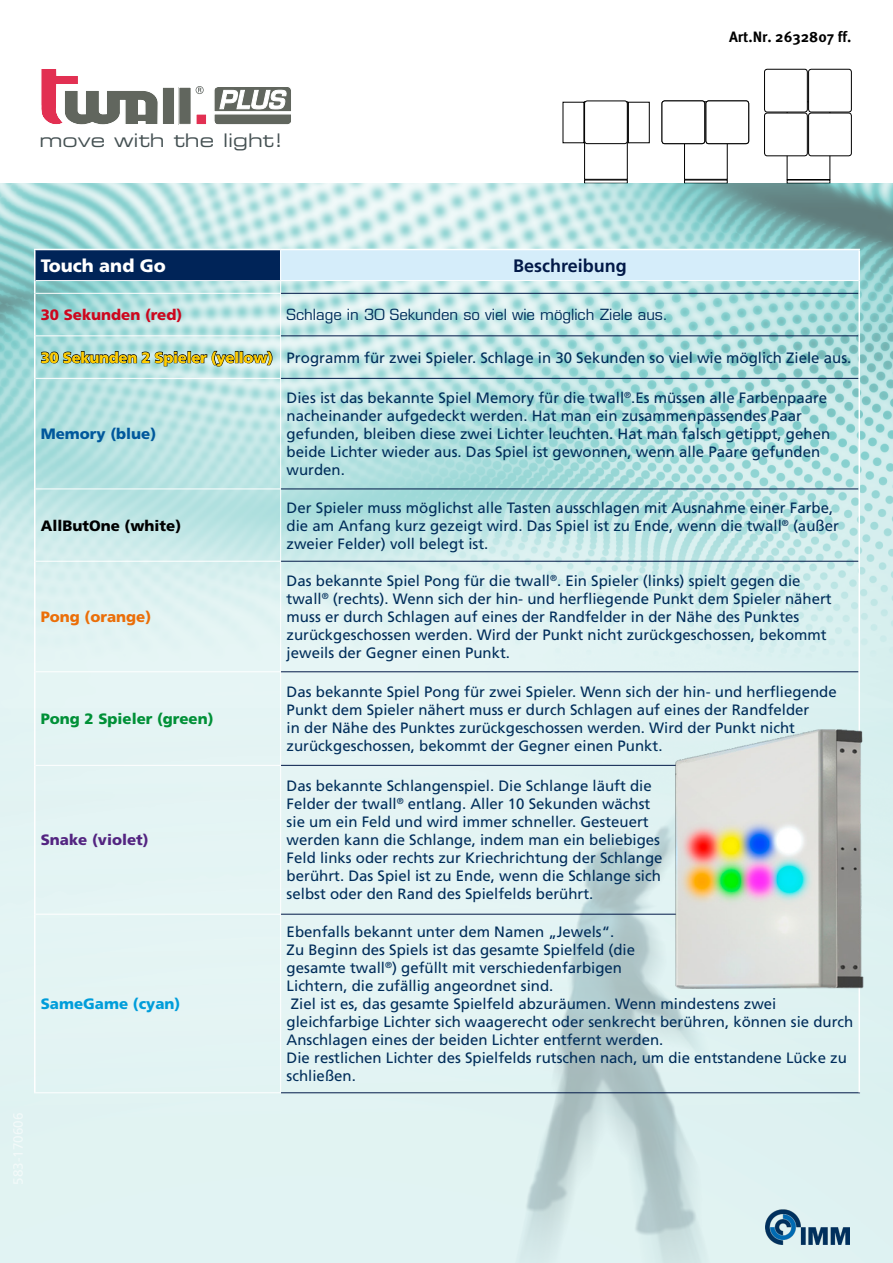
<style>
.page{position:relative;width:893px;height:1263px;background:#fff}
.page>*{position:absolute;margin:0;border:0;box-sizing:border-box;transform-origin:0 0}
.t1{font:18.75px "Eurostile LT Std Ex 2";color:#445052}
.t2{font:700 18px "Frutiger LT Std";color:#021948}
.t3{font:900 18px "Frutiger LT Std";color:#fff}
.t4{font:15px/18px "Frutiger LT Std";color:#002d5a}
.t5{font:15px "Eurostile LT Std";color:#002d5a}
.t6{font:900 15px "Frutiger LT Std";color:#009037}
.t7{font:700 15px "Meta Pro";color:#000}
.t8{font:900 15px "Frutiger LT Std";color:#000}
.t9{font:900 15px "Frutiger LT Std";color:#cd071e}
.t10{font:900 15px "Frutiger LT Std";color:#009dda}
.t11{font:900 15px "Frutiger LT Std";color:#532481}
.t12{font:900 15px "Frutiger LT Std";color:#00589c}
.t13{font:900 15px "Frutiger LT Std";color:#eb6e08}
.s1{font-weight:900;color:#fecc00}
</style>
<div class="page">
<div style="left:787px;top:101px;width:43px;height:79px;border:1px solid #000"></div>
<div style="left:764px;top:69px;width:43px;height:43px;background:#fff;border-radius:3px"></div>
<div style="left:764px;top:69px;width:44px;height:43px;border:1px solid #000;border-radius:3px"></div>
<div style="left:764px;top:113px;width:43px;height:43px;background:#fff;border-radius:3px"></div>
<div style="left:764px;top:113px;width:44px;height:43px;border:1px solid #000;border-radius:3px"></div>
<div style="left:809px;top:69px;width:42px;height:43px;background:#fff;border-radius:3px"></div>
<div style="left:808px;top:69px;width:44px;height:43px;border:1px solid #000;border-radius:3px"></div>
<div style="left:809px;top:113px;width:42px;height:43px;background:#fff;border-radius:3px"></div>
<div style="left:808px;top:113px;width:44px;height:43px;border:1px solid #000;border-radius:3px"></div>
<div style="left:684px;top:101px;width:44px;height:79px;border:1px solid #000"></div>
<div style="left:662px;top:101px;width:43px;height:43px;background:#fff;border-radius:3px"></div>
<div style="left:662px;top:101px;width:43px;height:43px;border:1px solid #000;border-radius:3px"></div>
<div style="left:706px;top:101px;width:43px;height:43px;background:#fff;border-radius:3px"></div>
<div style="left:705px;top:101px;width:44px;height:43px;border:1px solid #000;border-radius:3px"></div>
<div style="left:584px;top:101px;width:44px;height:79px;border:1px solid #000"></div>
<div style="left:585px;top:101px;width:42px;height:43px;background:#fff;border-radius:3px"></div>
<div style="left:584px;top:100px;width:44px;height:44px;border:1px solid #000;border-radius:3px"></div>
<div style="left:628px;top:102px;width:22px;height:41px;border:1px solid #000"></div>
<img style="left:0;top:184px;width:893px;height:524px">
<div style="left:0;top:708px;width:893px;height:555px;background:#e3f3f3"></div>
<img style="left:837px;top:1227px;width:12px;height:18px">
<img style="left:358px;top:764px;width:479px;height:499px">
<div style="left:35px;top:249px;width:246px;height:32px;background:#002458"></div>
<div style="left:281px;top:249px;width:578px;height:32px;background:#d5edfa"></div>
<hr style="left:36px;top:671px;width:245px;height:1px;background:#fff">
<hr style="left:36px;top:765px;width:245px;height:1px;background:#fff">
<hr style="left:36px;top:914px;width:245px;height:1px;background:#fff">
<hr style="left:34px;top:1092px;width:247px;height:1px;background:#fff">
<hr style="left:280px;top:766px;width:1px;height:148px;background:#fff">
<hr style="left:280px;top:914px;width:1px;height:178px;background:#fff">
<hr style="left:36px;top:280px;width:245px;height:1px;background:#fff">
<svg style="left:280px;top:281px;width:1px;height:12px"></svg>
<hr style="left:36px;top:293px;width:245px;height:1px;background:#fff">
<hr style="left:280px;top:294px;width:1px;height:41px;background:#fff">
<hr style="left:36px;top:335px;width:245px;height:1px;background:#fff">
<hr style="left:280px;top:336px;width:1px;height:42px;background:#fff">
<hr style="left:36px;top:378px;width:245px;height:1px;background:#fff">
<hr style="left:280px;top:379px;width:1px;height:110px;background:#fff">
<hr style="left:280px;top:489px;width:1px;height:72px;background:#fff">
<hr style="left:280px;top:562px;width:1px;height:109px;background:#fff">
<hr style="left:280px;top:672px;width:1px;height:93px;background:#fff">
<hr style="left:281px;top:293px;width:577px;height:1px;background:#021948">
<hr style="left:281px;top:335px;width:577px;height:1px;background:#021948">
<hr style="left:281px;top:378px;width:577px;height:1px;background:#021948">
<hr style="left:281px;top:489px;width:577px;height:1px;background:#021948">
<hr style="left:281px;top:561px;width:577px;height:1px;background:#021948">
<hr style="left:281px;top:671px;width:577px;height:1px;background:#021948">
<hr style="left:281px;top:765px;width:577px;height:1px;background:#021948">
<hr style="left:36px;top:489px;width:245px;height:1px;background:#fff">
<hr style="left:36px;top:561px;width:245px;height:1px;background:#fff">
<hr style="left:280px;top:250px;width:1px;height:30px;background:#fff">
<hr style="left:281px;top:280px;width:577px;height:1px;background:#fff">
<hr style="left:281px;top:914px;width:577px;height:1px;background:#021948">
<hr style="left:281px;top:1092px;width:579px;height:1px;background:#021948">
<hr style="left:34px;top:249px;width:247px;height:1px;background:#fff">
<hr style="left:34px;top:250px;width:2px;height:31px;background:#fff">
<hr style="left:281px;top:249px;width:579px;height:1px;background:#fff">
<hr style="left:858px;top:250px;width:2px;height:31px;background:#fff">
<svg style="left:34px;top:281px;width:2px;height:12px"></svg>
<svg style="left:858px;top:281px;width:2px;height:12px"></svg>
<hr style="left:34px;top:293px;width:2px;height:43px;background:#fff">
<hr style="left:858px;top:293px;width:2px;height:43px;background:#fff">
<hr style="left:34px;top:336px;width:2px;height:42px;background:#fff">
<hr style="left:858px;top:336px;width:2px;height:42px;background:#fff">
<hr style="left:34px;top:378px;width:2px;height:111px;background:#fff">
<hr style="left:858px;top:378px;width:2px;height:111px;background:#fff">
<hr style="left:34px;top:489px;width:2px;height:72px;background:#fff">
<hr style="left:858px;top:489px;width:2px;height:72px;background:#fff">
<hr style="left:34px;top:561px;width:2px;height:111px;background:#fff">
<hr style="left:858px;top:561px;width:2px;height:111px;background:#fff">
<hr style="left:34px;top:672px;width:2px;height:93px;background:#fff">
<hr style="left:858px;top:672px;width:2px;height:93px;background:#fff">
<hr style="left:34px;top:765px;width:2px;height:149px;background:#fff">
<hr style="left:34px;top:914px;width:2px;height:178px;background:#fff">
<hr style="left:858px;top:914px;width:2px;height:178px;background:#fff">
<svg style="left:41px;top:351px;width:231px;height:15px;background:#7f9a9a"></svg>
<div style="left:179px;top:87px;width:12px;height:37px;background:#61665e"></div>
<div style="left:178px;top:87px;width:14px;height:38px;border:1px solid #fff"></div>
<svg style="left:196px;top:86px;width:8px;height:8px"></svg>
<div style="left:196px;top:114px;width:11px;height:11px;background:#e23052"></div>
<div style="left:195px;top:113px;width:12px;height:12px;border:1px solid #fff"></div>
<svg style="left:41px;top:69px;width:117px;height:56px"></svg>
<div style="left:162px;top:87px;width:13px;height:38px;background:#61665e"></div>
<div style="left:162px;top:87px;width:13px;height:38px;border:1px solid #fff"></div>
<svg style="left:214px;top:87px;width:77px;height:38px"></svg>
<img style="left:557px;top:702px;width:336px;height:335px">
<p class="t1" style="left:39px;top:127px;width:245px">move with the light!</p>
<p class="t7" style="left:729px;top:25px;width:124px">Art.Nr. 2632807 ff.</p>
<p class="t3" style="left:41px;top:255px;width:127px">Touch and Go</p>
<p class="t2" style="left:513px;top:255px;width:115px">Beschreibung</p>
<p class="t9" style="left:41px;top:306px;width:143px">30 Sekunden (red)</p>
<p class="t5" style="left:287px;top:306px;width:383px">Schlage in 30 Sekunden so viel wie möglich Ziele aus.</p>
<p class="t4" style="left:41px;top:349px;width:812px"><span class="s1">30 Sekunden 2 Spieler (yellow)</span> Programm für zwei Spieler. Schlage in 30 Sekunden so viel wie möglich Ziele aus.</p>
<p class="t12" style="left:41px;top:425px;width:117px">Memory (blue)</p>
<p class="t8" style="left:41px;top:516px;width:142px">AllButOne (white)</p>
<p class="t13" style="left:41px;top:608px;width:112px">Pong (orange)</p>
<p class="t6" style="left:41px;top:710px;width:174px">Pong 2 Spieler (green)</p>
<p class="t11" style="left:41px;top:831px;width:109px">Snake (violet)</p>
<p class="t10" style="left:41px;top:995px;width:141px">SameGame (cyan)</p>
<p class="t4" style="left:287px;top:389px;width:545px">Dies ist das bekannte Spiel Memory für die twall<sup>®</sup>.Es müssen alle Farbenpaare nacheinander aufgedeckt werden. Hat man ein zusammenpassendes Paar gefunden, bleiben diese zwei Lichter leuchten. Hat man falsch getippt, gehen beide Lichter wieder aus. Das Spiel ist gewonnen, wenn alle Paare gefunden wurden.</p>
<p class="t4" style="left:287px;top:498px;width:554px">Der Spieler muss möglichst alle Tasten ausschlagen mit Ausnahme einer Farbe, die am Anfang kurz gezeigt wird. Das Spiel ist zu Ende, wenn die twall<sup>®</sup> (außer zweier Felder) voll belegt ist.</p>
<p class="t4" style="left:287px;top:572px;width:546px">Das bekannte Spiel Pong für die twall<sup>®</sup>. Ein Spieler (links) spielt gegen die twall<sup>®</sup> (rechts). Wenn sich der hin- und herfliegende Punkt dem Spieler nähert muss er durch Schlagen auf eines der Randfelder in der Nähe des Punktes zurückgeschossen werden. Wird der Punkt nicht zurückgeschossen, bekommt jeweils der Gegner einen Punkt.</p>
<p class="t4" style="left:287px;top:683px;width:551px">Das bekannte Spiel Pong für zwei Spieler. Wenn sich der hin- und herfliegende Punkt dem Spieler nähert muss er durch Schlagen auf eines der Randfelder<br>in der Nähe des Punktes zurückgeschossen werden. Wird der Punkt nicht zurückgeschossen, bekommt der Gegner einen Punkt.</p>
<p class="t4" style="left:287px;top:777px;width:377px">Das bekannte Schlangenspiel. Die Schlange läuft die Felder der twall<sup>®</sup> entlang. Aller 10 Sekunden wächst sie um ein Feld und wird immer schneller. Gesteuert werden kann die Schlange, indem man ein beliebiges Feld links oder rechts zur Kriechrichtung der Schlange berührt. Das Spiel ist zu Ende, wenn die Schlange sich selbst oder den Rand des Spielfelds berührt.</p>
<p class="t4" style="left:287px;top:923px;width:568px">Ebenfalls bekannt unter dem Namen „Jewels“.<br>Zu Beginn des Spiels ist das gesamte Spielfeld (die<br>gesamte twall<sup>®</sup>) gefüllt mit verschiedenfarbigen<br>Lichtern, die zufällig angeordnet sind.<br>Ziel ist es, das gesamte Spielfeld abzuräumen. Wenn mindestens zwei gleichfarbige Lichter sich waagerecht oder senkrecht berühren, können sie durch Anschlagen eines der beiden Lichter entfernt werden.<br>Die restlichen Lichter des Spielfelds rutschen nach, um die entstandene Lücke zu schließen.</p>
</div>
